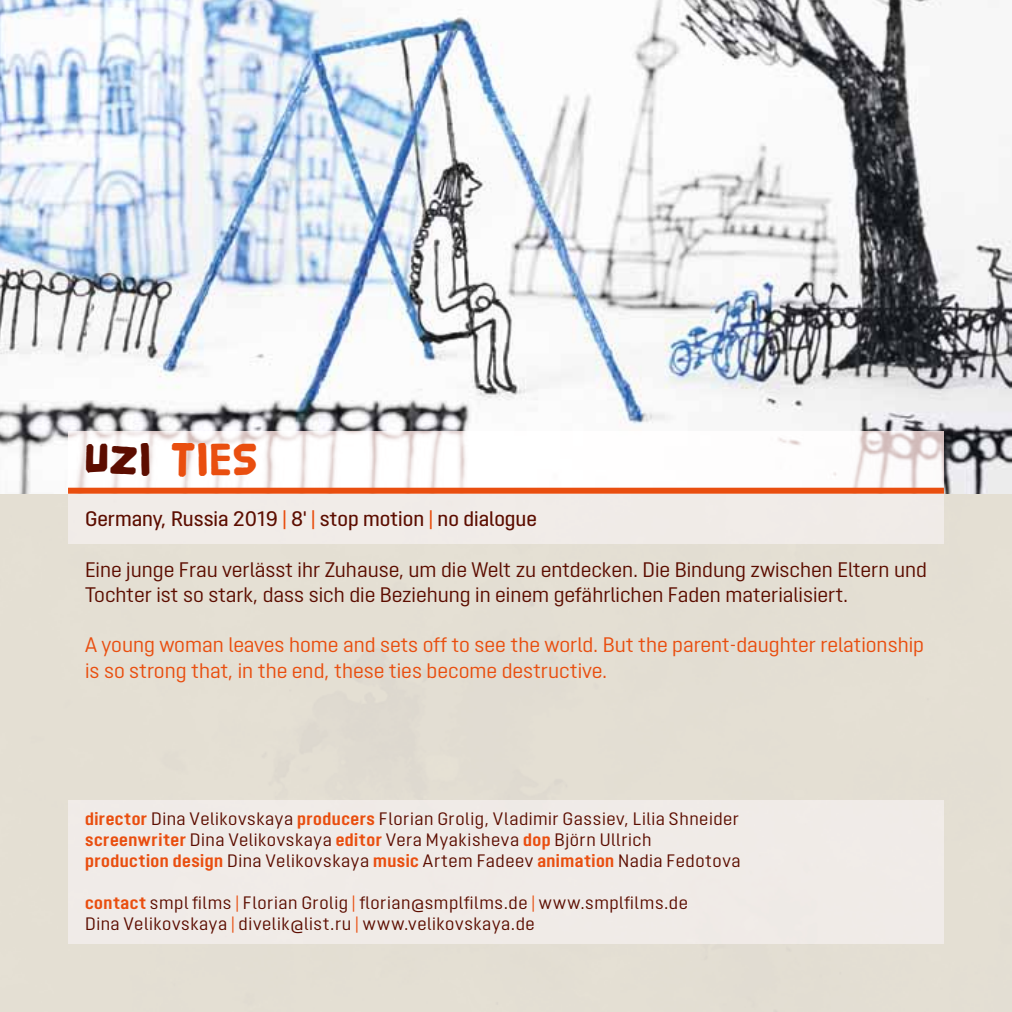
<style>
.page{position:relative;width:1012px;height:1012px;background:#fff}
.page>*{position:absolute;margin:0;border:0;box-sizing:border-box;transform-origin:0 0}
.t1{font:48px "HVD Poster Clean";color:#e94e0f}
.t2{font:21px/25.2px "Opinion Pro";color:#5c0d00}
.t3{font:21px/25.2px "Opinion Pro";color:#e94e0f}
.t4{font:500 21px "Opinion Pro";color:#5c0d00}
.t5{font:18px/21px "Opinion Pro";letter-spacing:.03em;color:#5c0d00}
.s1{color:#5c0d00}
.s2{color:#e94e0f}
.s3{font-weight:700;color:#e94e0f}
</style>
<div class="page">
<div style="left:68px;top:800px;width:876px;height:144px;background:#efe7e6"></div>
<img style="left:0;top:0;width:1011px;height:494px">
<svg style="left:68px;top:431px;width:876px;height:57px"></svg>
<svg style="left:1011px;top:0;width:1px;height:1012px"></svg>
<div style="left:68px;top:492px;width:876px;height:52px;background:#efe7e6"></div>
<div style="left:68px;top:488px;width:876px;height:6px;background:#e94e0f"></div>
<h1 class="t1" style="left:85px;top:438px;width:174px"><span class="s1">UZI</span> TIES</h1>
<p class="t4" style="left:85px;top:507px;width:453px">Germany, Russia 2019 <span class="s2">|</span> 8' <span class="s2">|</span> stop motion <span class="s2">|</span> no dialogue</p>
<p class="t2" style="left:85px;top:557px;width:843px">Eine junge Frau verlässt ihr Zuhause, um die Welt zu entdecken. Die Bindung zwischen Eltern und<br>Tochter ist so stark, dass sich die Beziehung in einem gefährlichen Faden materialisiert.</p>
<p class="t3" style="left:85px;top:632px;width:841px">A young woman leaves home and sets off to see the world. But the parent-daughter relationship is so strong that, in the end, these ties become destructive.</p>
<p class="t5" style="left:85px;top:808px;width:657px"><span class="s3">director</span> Dina Velikovskaya <span class="s3">producers</span> Florian Grolig, Vladimir Gassiev, Lilia Shneider <span class="s3">screenwriter</span> Dina Velikovskaya <span class="s3">editor</span> Vera Myakisheva <span class="s3">dop</span> Björn Ullrich<br><span class="s3">production design</span> Dina Velikovskaya <span class="s3">music</span> Artem Fadeev <span class="s3">animation</span> Nadia Fedotova</p>
<p class="t5" style="left:85px;top:892px;width:604px"><span class="s3">contact</span> smpl films <span class="s2">|</span> Florian Grolig <span class="s2">|</span> florian@smplfilms.de <span class="s2">|</span> www.smplfilms.de<br>Dina Velikovskaya <span class="s2">|</span> divelik@list.ru <span class="s2">|</span> www.velikovskaya.de</p>
</div>
